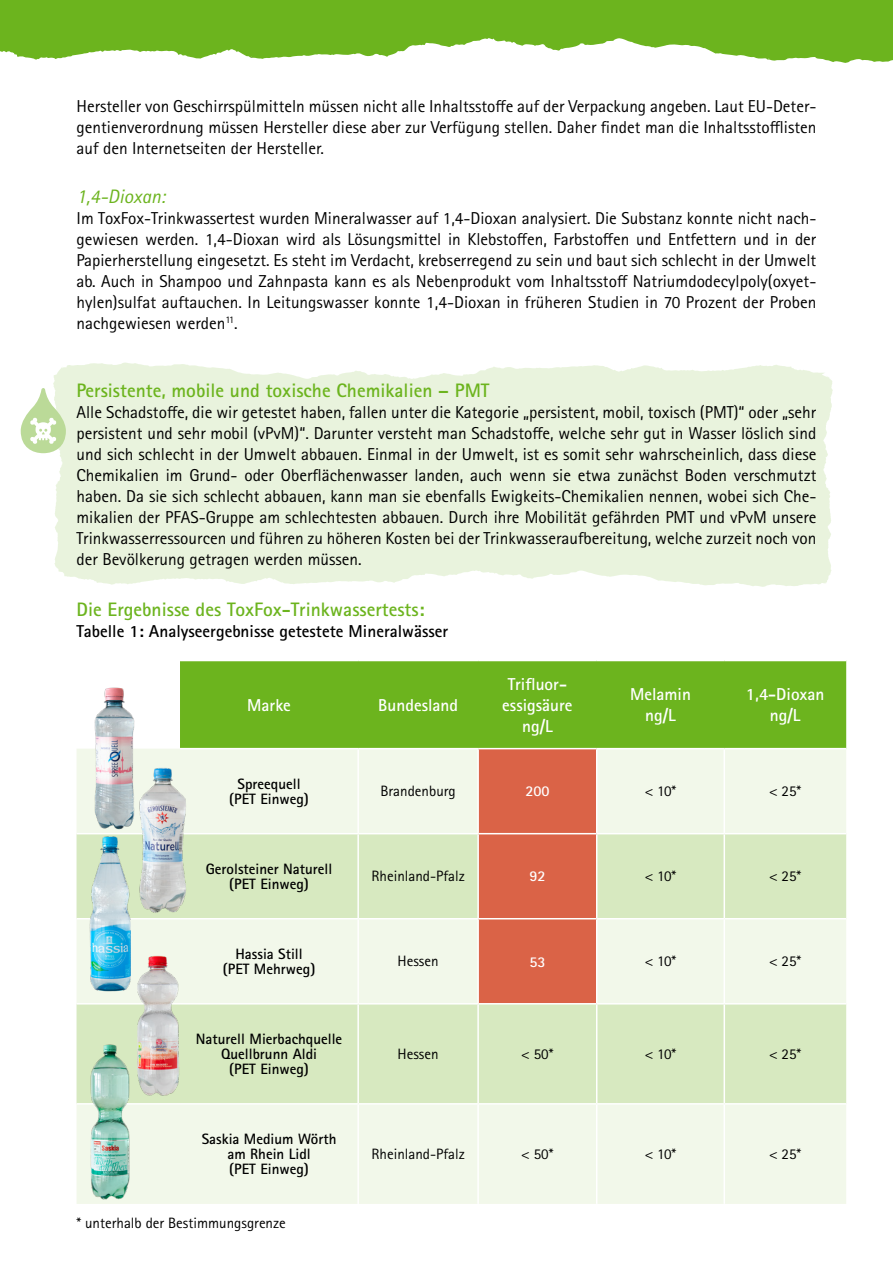
<style>
.page{position:relative;width:893px;height:1263px;background:#fff}
.page>*{position:absolute;margin:0;border:0;box-sizing:border-box;transform-origin:0 0}
.t1{font:700 19.5px "Rotis Sans Serif Pro";color:#6cb41e}
.t2{font:italic 19.5px "Rotis Sans Serif Pro";color:#6cb41e}
.COPY{font:17.25px/21px "Rotis Sans Serif Pro";color:#000;text-align:justify}
.COPY-2{font:700 17.25px/21px "Rotis Sans Serif Pro";color:#fff;text-align:center}
.COPY-3{font:700 17.25px "Rotis Sans Serif Pro";color:#000}
.COPY_TAB{font:700 15px/15px "Rotis Sans Serif Pro";color:#000;text-align:center}
.COPY_TAB-2{font:15px "Rotis Sans Serif Pro";color:#000}
.COPY_TAB-3{font:700 15px "Rotis Sans Serif Pro";color:#fff}
</style>
<div class="page">
<svg style="left:0;top:0;width:893px;height:63px;fill:#6cb41e"></svg>
<svg style="left:53px;top:362px;width:780px;height:225px;fill:#e9f3dd"></svg>
<div style="left:180px;top:661px;width:666px;height:87px;background:#6cb41e"></div>
<div style="left:152px;top:749px;width:694px;height:455px;background:#f2f8ea"></div>
<div style="left:479px;top:749px;width:117px;height:84px;background:#da6347"></div>
<svg style="left:77px;top:834px;width:769px;height:269px;fill:#d7e9c0"></svg>
<hr style="left:357px;top:749px;width:2px;height:84px;background:#fff">
<hr style="left:477px;top:749px;width:2px;height:84px;background:#fff">
<hr style="left:596px;top:749px;width:1px;height:84px;background:#fff">
<hr style="left:724px;top:749px;width:1px;height:84px;background:#fff">
<hr style="left:180px;top:833px;width:178px;height:1px;background:#fff">
<hr style="left:358px;top:833px;width:120px;height:1px;background:#fff">
<hr style="left:357px;top:834px;width:2px;height:84px;background:#fff">
<hr style="left:478px;top:833px;width:119px;height:1px;background:#fff">
<hr style="left:477px;top:834px;width:2px;height:84px;background:#fff">
<hr style="left:597px;top:833px;width:127px;height:1px;background:#fff">
<hr style="left:596px;top:834px;width:1px;height:84px;background:#fff">
<hr style="left:724px;top:833px;width:122px;height:1px;background:#fff">
<hr style="left:724px;top:834px;width:1px;height:84px;background:#fff">
<hr style="left:180px;top:918px;width:178px;height:1px;background:#fff">
<hr style="left:358px;top:918px;width:120px;height:1px;background:#fff">
<hr style="left:357px;top:919px;width:2px;height:84px;background:#fff">
<hr style="left:478px;top:918px;width:119px;height:1px;background:#fff">
<hr style="left:477px;top:919px;width:2px;height:84px;background:#fff">
<hr style="left:597px;top:918px;width:127px;height:1px;background:#fff">
<hr style="left:596px;top:919px;width:1px;height:84px;background:#fff">
<hr style="left:724px;top:918px;width:122px;height:1px;background:#fff">
<hr style="left:724px;top:919px;width:1px;height:84px;background:#fff">
<hr style="left:180px;top:1003px;width:178px;height:1px;background:#fff">
<hr style="left:358px;top:1003px;width:120px;height:1px;background:#fff">
<hr style="left:357px;top:1004px;width:2px;height:99px;background:#fff">
<hr style="left:478px;top:1003px;width:119px;height:1px;background:#fff">
<hr style="left:477px;top:1004px;width:2px;height:99px;background:#fff">
<hr style="left:597px;top:1003px;width:127px;height:1px;background:#fff">
<hr style="left:596px;top:1004px;width:1px;height:99px;background:#fff">
<hr style="left:724px;top:1003px;width:122px;height:1px;background:#fff">
<hr style="left:724px;top:1004px;width:1px;height:99px;background:#fff">
<hr style="left:180px;top:1103px;width:178px;height:1px;background:#fff">
<hr style="left:358px;top:1103px;width:120px;height:1px;background:#fff">
<hr style="left:357px;top:1104px;width:2px;height:100px;background:#fff">
<hr style="left:478px;top:1103px;width:119px;height:1px;background:#fff">
<hr style="left:477px;top:1104px;width:2px;height:100px;background:#fff">
<hr style="left:597px;top:1103px;width:127px;height:1px;background:#fff">
<hr style="left:596px;top:1104px;width:1px;height:100px;background:#fff">
<hr style="left:724px;top:1103px;width:122px;height:1px;background:#fff">
<hr style="left:724px;top:1104px;width:1px;height:100px;background:#fff">
<img style="left:77px;top:687px;width:97px;height:118px">
<img style="left:102px;top:752px;width:102px;height:179px">
<img style="left:76px;top:805px;width:85px;height:217px">
<img style="left:99px;top:933px;width:101px;height:179px">
<img style="left:76px;top:1033px;width:76px;height:171px">
<svg style="left:21px;top:388px;width:45px;height:65px"></svg>
<p class="COPY" style="left:77px;top:96px;width:741px">Hersteller von Geschirrspülmitteln müssen nicht alle Inhaltsstoffe auf der Verpackung angeben. Laut EU-Deter&shy;gentienverordnung müssen Hersteller diese aber zur Verfügung stellen. Daher findet man die Inhaltsstofflisten auf den Internetseiten der Hersteller.</p>
<h3 class="t2" style="left:77px;top:185px;width:90px">1,4-Dioxan:</h3>
<p class="COPY" style="left:77px;top:208px;width:741px">Im ToxFox-Trinkwassertest wurden Mineralwasser auf 1,4-Dioxan analysiert. Die Substanz konnte nicht nach&shy;gewiesen werden. 1,4-Dioxan wird als Lösungsmittel in Klebstoffen, Farbstoffen und Entfettern und in der Papierherstellung eingesetzt. Es steht im Verdacht, krebserregend zu sein und baut sich schlecht in der Umwelt ab. Auch in Shampoo und Zahnpasta kann es als Nebenprodukt vom Inhaltsstoff Natriumdodecylpoly(oxyet&shy;hylen)sulfat auftauchen. In Leitungswasser konnte 1,4-Dioxan in früheren Studien in 70 Prozent der Proben nachgewiesen werden<sup>11</sup>.</p>
<h3 class="t1" style="left:77px;top:378px;width:414px">Persistente, mobile und toxische Chemikalien – PMT</h3>
<p class="COPY" style="left:77px;top:402px;width:741px">Alle Schadstoffe, die wir getestet haben, fallen unter die Kategorie „persistent, mobil, toxisch (PMT)“ oder „sehr persistent und sehr mobil (vPvM)“. Darunter versteht man Schadstoffe, welche sehr gut in Wasser löslich sind und sich schlecht in der Umwelt abbauen. Einmal in der Umwelt, ist es somit sehr wahrscheinlich, dass diese Chemikalien im Grund- oder Oberflächenwasser landen, auch wenn sie etwa zunächst Boden verschmutzt haben. Da sie sich schlecht abbauen, kann man sie ebenfalls Ewigkeits-Chemikalien nennen, wobei sich Che&shy;mikalien der PFAS-Gruppe am schlechtesten abbauen. Durch ihre Mobilität gefährden PMT und vPvM unsere Trinkwasserressourcen und führen zu höheren Kosten bei der Trinkwasseraufbereitung, welche zurzeit noch von der Bevölkerung getragen werden müssen.</p>
<h3 class="t1" style="left:77px;top:597px;width:349px">Die Ergebnisse des ToxFox-Trinkwassertests:</h3>
<p class="COPY-3" style="left:77px;top:620px;width:373px">Tabelle 1: Analyseergebnisse getestete Mineralwässer</p>
<p class="COPY-2" style="left:247px;top:694px;width:45px">Marke</p>
<p class="COPY-2" style="left:378px;top:694px;width:81px">Bundesland</p>
<p class="COPY-2" style="left:502px;top:673px;width:72px">Trifluor&shy;essigsäure ng/L</p>
<p class="COPY-2" style="left:630px;top:684px;width:62px">Melamin ng/L</p>
<p class="COPY-2" style="left:746px;top:684px;width:80px">1,4-Dioxan ng/L</p>
<p class="COPY_TAB" style="left:229px;top:776px;width:81px">Spreequell (PET Einweg)</p>
<p class="COPY_TAB-2" style="left:380px;top:782px;width:77px">Brandenburg</p>
<p class="COPY_TAB-3" style="left:525px;top:782px;width:26px">200</p>
<p class="COPY_TAB-2" style="left:645px;top:782px;width:33px">&lt; 10*</p>
<p class="COPY_TAB-2" style="left:769px;top:782px;width:34px">&lt; 25*</p>
<p class="COPY_TAB" style="left:206px;top:861px;width:128px">Gerolsteiner Naturell (PET Einweg)</p>
<p class="COPY_TAB-2" style="left:371px;top:867px;width:95px">Rheinland-Pfalz</p>
<p class="COPY_TAB-3" style="left:529px;top:867px;width:18px">92</p>
<p class="COPY_TAB-2" style="left:645px;top:867px;width:33px">&lt; 10*</p>
<p class="COPY_TAB-2" style="left:769px;top:867px;width:34px">&lt; 25*</p>
<p class="COPY_TAB" style="left:223px;top:946px;width:94px">Hassia Still (PET Mehrweg)</p>
<p class="COPY_TAB-2" style="left:398px;top:952px;width:43px">Hessen</p>
<p class="COPY_TAB-3" style="left:529px;top:952px;width:18px">53</p>
<p class="COPY_TAB-2" style="left:645px;top:952px;width:33px">&lt; 10*</p>
<p class="COPY_TAB-2" style="left:769px;top:952px;width:34px">&lt; 25*</p>
<p class="COPY_TAB" style="left:196px;top:1031px;width:148px">Naturell Mierbachquelle<br>Quellbrunn Aldi<br>(PET Einweg)</p>
<p class="COPY_TAB" style="left:202px;top:1131px;width:136px">Saskia Medium Wörth am Rhein Lidl<br>(PET Einweg)</p>
<p class="COPY_TAB-2" style="left:77px;top:1214px;width:211px">* unterhalb der Bestimmungsgrenze</p>
<p class="COPY_TAB-2" style="left:398px;top:1045px;width:43px">Hessen</p>
<p class="COPY_TAB-2" style="left:521px;top:1045px;width:34px">&lt; 50*</p>
<p class="COPY_TAB-2" style="left:645px;top:1045px;width:33px">&lt; 10*</p>
<p class="COPY_TAB-2" style="left:769px;top:1045px;width:34px">&lt; 25*</p>
<p class="COPY_TAB-2" style="left:371px;top:1145px;width:95px">Rheinland-Pfalz</p>
<p class="COPY_TAB-2" style="left:521px;top:1145px;width:34px">&lt; 50*</p>
<p class="COPY_TAB-2" style="left:645px;top:1145px;width:33px">&lt; 10*</p>
<p class="COPY_TAB-2" style="left:769px;top:1145px;width:34px">&lt; 25*</p>
</div>
